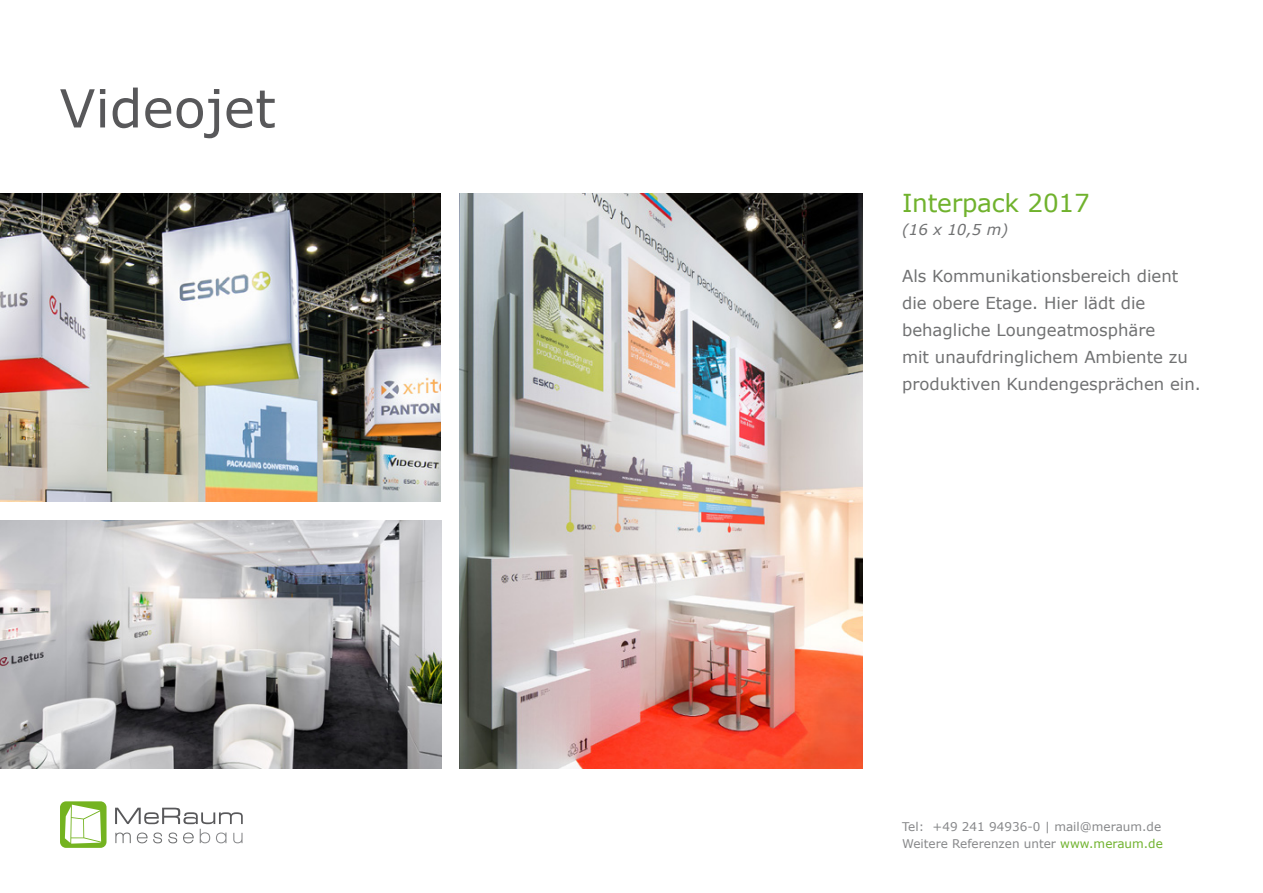
<style>
.page{position:relative;width:1263px;height:893px;background:#fff}
.page>*{position:absolute;margin:0;border:0;box-sizing:border-box;transform-origin:0 0}
.t1{font:52.5px "Verdana";color:#58585a}
.t2{font:24.75px "Verdana";letter-spacing:-.01em;color:#70b22d}
.t3{font:16.5px/27px "Verdana";color:#707172}
.t4{font:italic 15px "Verdana";color:#707172}
.t5{font:12px/17.4px "Verdana";color:#87888a}
.s1{color:#70b22d}
</style>
<div class="page">
<div style="left:60px;top:801px;width:47px;height:47px;background:#74b320;border-radius:6px"></div>
<svg style="left:115px;top:808px;width:128px;height:35px"></svg>
<svg style="left:65px;top:805px;width:36px;height:39px"></svg>
<img style="left:460px;top:193px;width:403px;height:575px">
<img style="left:0;top:520px;width:441px;height:248px">
<img style="left:0;top:193px;width:441px;height:308px">
<h1 class="t1" style="left:60px;top:72px;width:218px">Videojet</h1>
<h2 class="t2" style="left:902px;top:186px;width:189px">Interpack 2017</h2>
<p class="t4" style="left:902px;top:219px;width:108px">(16 x 10,5 m)</p>
<p class="t3" style="left:902px;top:263px;width:300px">Als Kommunikationsbereich dient die obere Etage. Hier lädt die behagliche Loungeatmosphäre<br>mit unaufdringlichem Ambiente zu produktiven Kundengesprächen ein.</p>
<p class="t5" style="left:902px;top:818px;width:262px">Tel: +49 241 94936-0 | mail@meraum.de<br>Weitere Referenzen unter <span class="s1">www.meraum.de</span></p>
</div>
